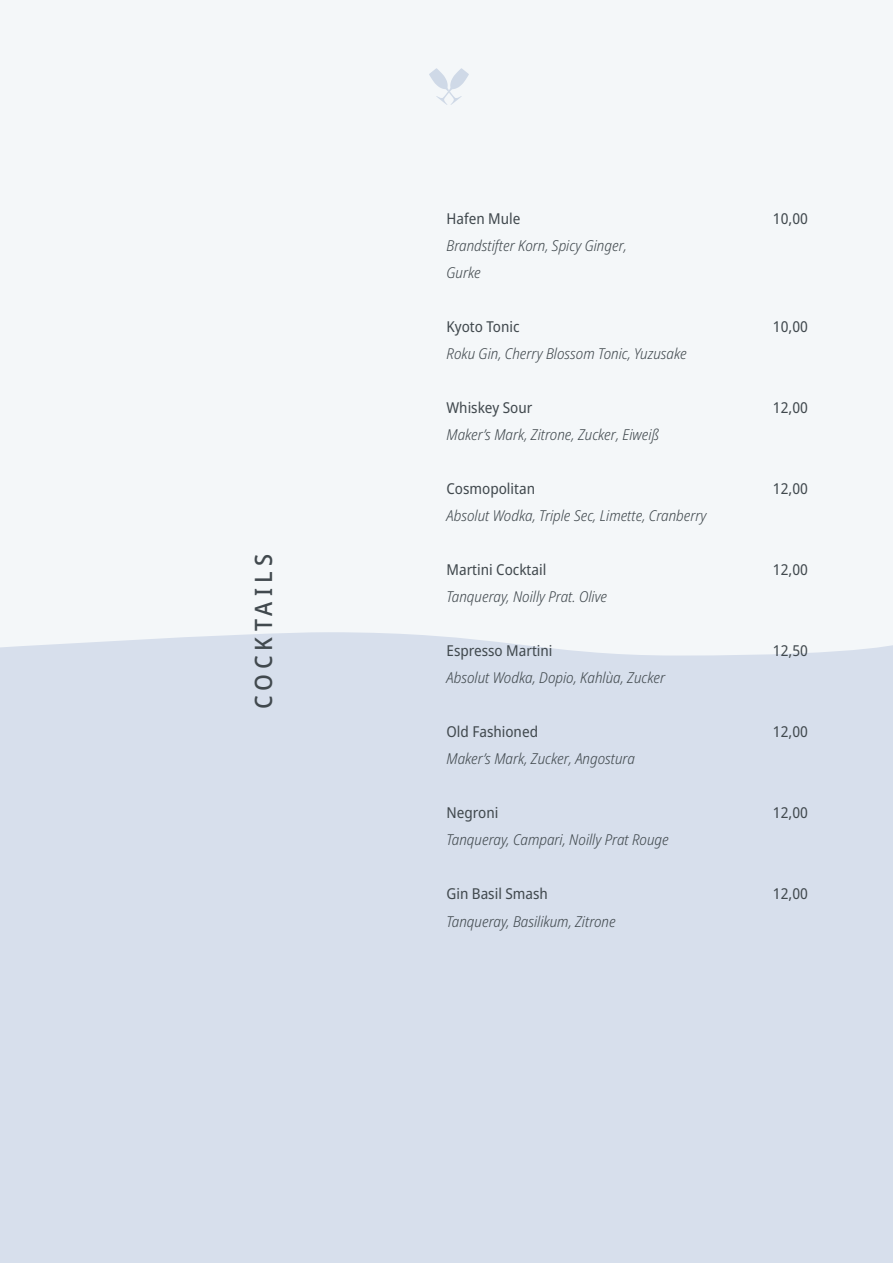
<style>
.page{position:relative;width:893px;height:1263px;background:#f4f7f9}
.page>*{position:absolute;margin:0;border:0;box-sizing:border-box;transform-origin:0 0}
.t1{font:500 semi-condensed 24px "Noto Sans";letter-spacing:.2em;color:#41494e}
.t2{font:italic 300 semi-condensed 15px/27px "Noto Sans";color:#41494e}
.t3{font:semi-condensed 15px "Noto Sans";color:#41494e}
</style>
<div class="page">
<svg style="left:429px;top:68px;width:40px;height:37px"></svg>
<div style="left:0;top:632px;width:893px;height:631px;background:#d7dfec"></div>
<h1 class="t1" style="left:247px;top:709px;width:156px;rotate:-90deg">COCKTAILS</h1>
<p class="t3" style="left:446px;top:208px;width:75px">Hafen Mule</p>
<p class="t3" style="left:773px;top:208px;width:36px">10,00</p>
<p class="t2" style="left:446px;top:233px;width:182px">Brandstifter Korn, Spicy Ginger,<br>Gurke</p>
<p class="t3" style="left:446px;top:316px;width:75px">Kyoto Tonic</p>
<p class="t3" style="left:773px;top:316px;width:36px">10,00</p>
<p class="t2" style="left:446px;top:341px;width:242px">Roku Gin, Cherry Blossom Tonic, Yuzusake</p>
<p class="t3" style="left:446px;top:397px;width:87px">Whiskey Sour</p>
<p class="t3" style="left:773px;top:397px;width:36px">12,00</p>
<p class="t2" style="left:446px;top:422px;width:214px">Maker’s Mark, Zitrone, Zucker, Eiweiß</p>
<p class="t3" style="left:446px;top:478px;width:90px">Cosmopolitan</p>
<p class="t3" style="left:773px;top:478px;width:36px">12,00</p>
<p class="t2" style="left:446px;top:503px;width:262px">Absolut Wodka, Triple Sec, Limette, Cranberry</p>
<p class="t3" style="left:446px;top:559px;width:101px">Martini Cocktail</p>
<p class="t3" style="left:773px;top:559px;width:36px">12,00</p>
<p class="t2" style="left:446px;top:584px;width:162px">Tanqueray, Noilly Prat. Olive</p>
<p class="t3" style="left:446px;top:640px;width:108px">Espresso Martini</p>
<p class="t3" style="left:773px;top:640px;width:36px">12,50</p>
<p class="t2" style="left:446px;top:665px;width:220px">Absolut Wodka, Dopio, Kahlùa, Zucker</p>
<p class="t3" style="left:446px;top:721px;width:93px">Old Fashioned</p>
<p class="t3" style="left:773px;top:721px;width:36px">12,00</p>
<p class="t2" style="left:446px;top:746px;width:190px">Maker’s Mark, Zucker, Angostura</p>
<p class="t3" style="left:446px;top:802px;width:53px">Negroni</p>
<p class="t3" style="left:773px;top:802px;width:36px">12,00</p>
<p class="t2" style="left:446px;top:827px;width:224px">Tanqueray, Campari, Noilly Prat Rouge</p>
<p class="t3" style="left:446px;top:883px;width:103px">Gin Basil Smash</p>
<p class="t3" style="left:773px;top:883px;width:36px">12,00</p>
<p class="t2" style="left:446px;top:908px;width:171px">Tanqueray, Basilikum, Zitrone</p>
</div>
